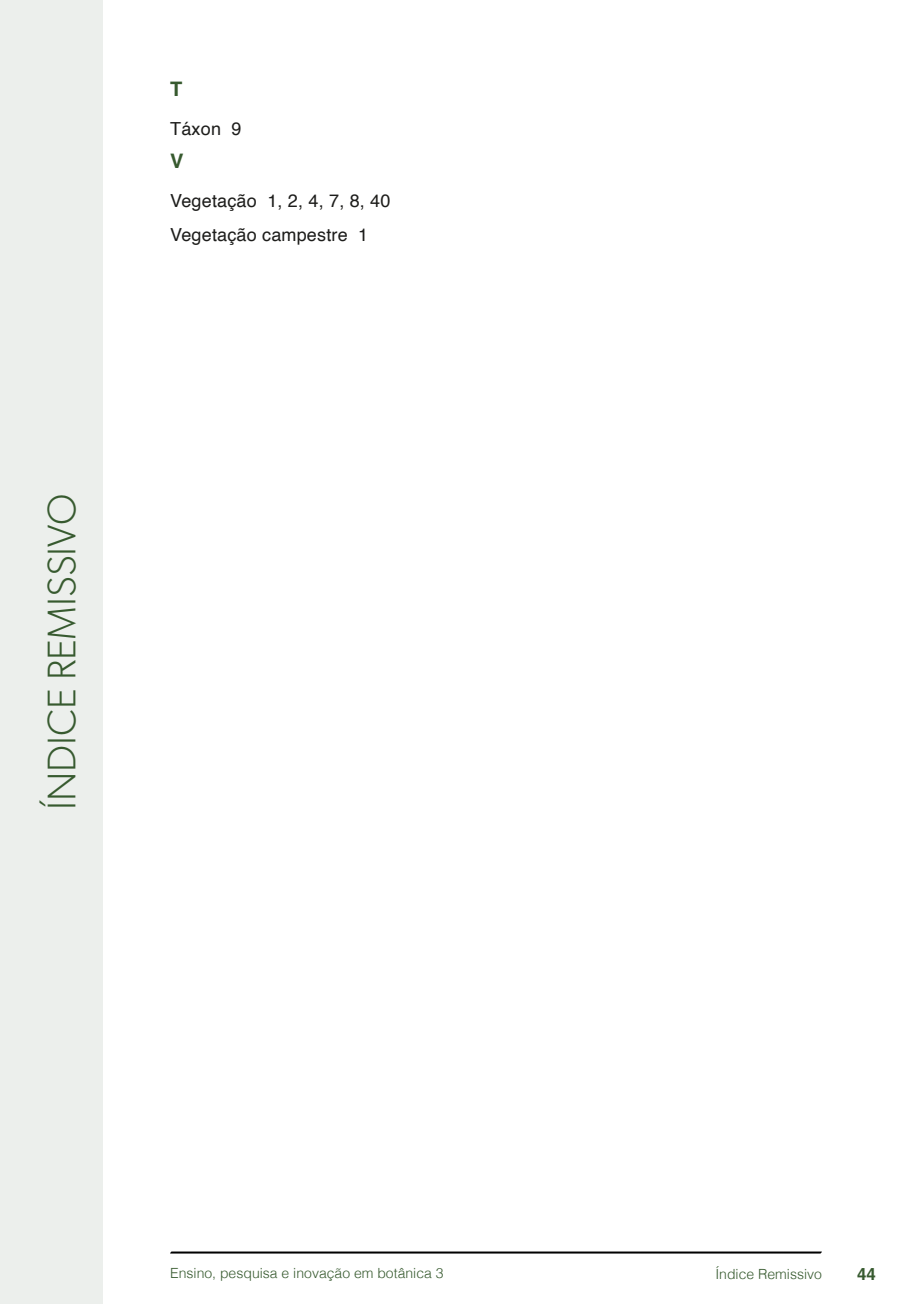
<style>
.page{position:relative;width:908px;height:1304px;background:#fff}
.page>*{position:absolute;margin:0;border:0;box-sizing:border-box;transform-origin:0 0}
.t1{font:300 40px "Gibson";color:#375a2f}
.t2{font:700 20px "Helvetica";color:#375a2f}
.t3{font:18px/33.6px "Helvetica";letter-spacing:.01em;color:#1d1d1b}
.t4{font:700 16.8px "Helvetica";color:#375a2f}
.t5{font:300 14px "Helvetica";color:#375a2f}
</style>
<div class="page">
<svg style="left:170px;top:1251px;width:651px;height:3px;background:#515151"></svg>
<div style="left:0;top:0;width:103px;height:1304px;background:#ecefec"></div>
<h2 class="t2" style="left:170px;top:77px;width:14px">T</h2>
<p class="t3" style="left:170px;top:113px;width:73px">Táxon 9</p>
<h2 class="t2" style="left:170px;top:149px;width:15px">V</h2>
<p class="t3" style="left:170px;top:185px;width:222px">Vegetação 1, 2, 4, 7, 8, 40<br>Vegetação campestre 1</p>
<h1 class="t1" style="left:37px;top:810px;width:317px;rotate:-90deg">ÍNDICE REMISSIVO</h1>
<p class="t5" style="left:170px;top:1261px;width:275px">Ensino, pesquisa e inovação em botânica 3</p>
<p class="t5" style="left:715px;top:1262px;width:108px">Índice Remissivo</p>
<p class="t4" style="left:856px;top:1264px;width:20px">44</p>
</div>
